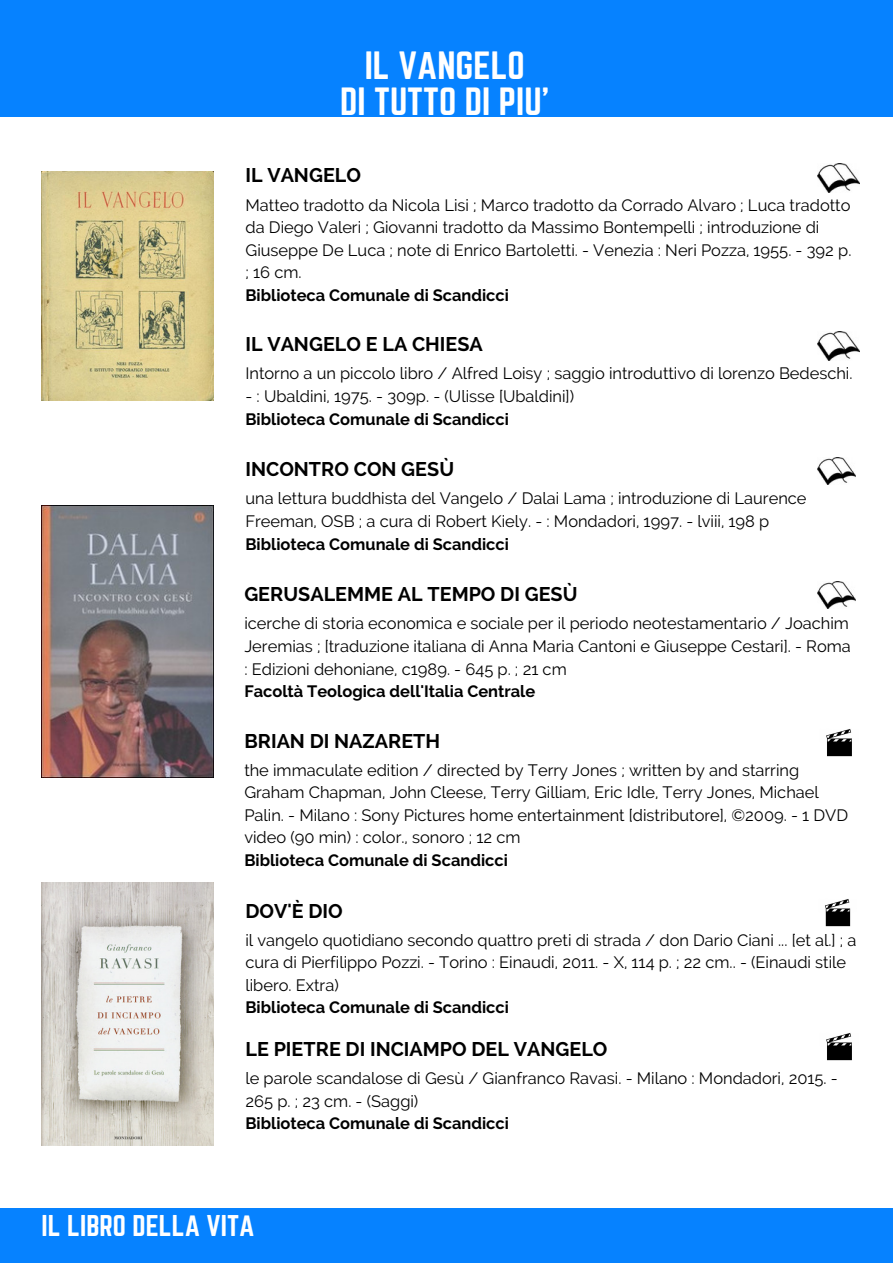
<style>
.page{position:relative;width:893px;height:1263px;background:#fff}
.page>*{position:absolute;margin:0;border:0;box-sizing:border-box;transform-origin:0 0}
.t1{font:34.5px/36px "Norwester";color:#fff;text-align:center}
.t2{font:26.25px "Norwester";color:#fff}
.t3{font:700 19.8px "Raleway";color:#000}
.t4{font:16.5px/22.5px "Raleway";color:#000}
.t5{font:700 16.5px "Raleway";color:#000}
</style>
<div class="page">
<div style="left:0;top:0;width:893px;height:117px;background:#0682ff"></div>
<div style="left:0;top:1208px;width:893px;height:55px;background:#0682ff"></div>
<img style="left:817px;top:331px;width:42px;height:29px">
<img style="left:817px;top:457px;width:39px;height:27px">
<img style="left:817px;top:163px;width:42px;height:30px">
<img style="left:826px;top:729px;width:26px;height:28px">
<img style="left:825px;top:899px;width:26px;height:28px">
<img style="left:826px;top:1033px;width:26px;height:28px">
<img style="left:817px;top:581px;width:39px;height:27px">
<img style="left:42px;top:506px;width:172px;height:271px">
<img style="left:42px;top:171px;width:172px;height:230px">
<img style="left:42px;top:883px;width:172px;height:262px">
<h1 class="t1" style="left:340px;top:49px;width:211px">IL VANGELO<br>DI TUTTO DI PIU'</h1>
<p class="t3" style="left:245px;top:164px;width:117px">IL VANGELO</p>
<p class="t4" style="left:245px;top:193px;width:607px">Matteo tradotto da Nicola Lisi ; Marco tradotto da Corrado Alvaro ; Luca tradotto da Diego Valeri ; Giovanni tradotto da Massimo Bontempelli ; introduzione di Giuseppe De Luca ; note di Enrico Bartoletti. - Venezia : Neri Pozza, 1955. - 392 p. ; 16 cm.</p>
<p class="t5" style="left:245px;top:285px;width:265px">Biblioteca Comunale di Scandicci</p>
<p class="t3" style="left:245px;top:333px;width:239px">IL VANGELO E LA CHIESA</p>
<p class="t4" style="left:245px;top:362px;width:609px">Intorno a un piccolo libro / Alfred Loisy ; saggio introduttivo di lorenzo Bedeschi.</p>
<p class="t4" style="left:245px;top:385px;width:330px">- : Ubaldini, 1975. - 309p. - (Ulisse [Ubaldini])</p>
<p class="t5" style="left:245px;top:409px;width:265px">Biblioteca Comunale di Scandicci</p>
<p class="t3" style="left:245px;top:458px;width:210px">INCONTRO CON GESÙ</p>
<p class="t4" style="left:245px;top:487px;width:563px">una lettura buddhista del Vangelo / Dalai Lama ; introduzione di Laurence<br>Freeman, OSB ; a cura di Robert Kiely. - : Mondadori, 1997. - lviii, 198 p</p>
<p class="t5" style="left:245px;top:534px;width:265px">Biblioteca Comunale di Scandicci</p>
<p class="t3" style="left:244px;top:583px;width:335px">GERUSALEMME AL TEMPO DI GESÙ</p>
<p class="t4" style="left:244px;top:612px;width:608px;text-align:justify">icerche di storia economica e sociale per il periodo neotestamentario / Joachim Jeremias ; [traduzione italiana di Anna Maria Cantoni e Giuseppe Cestari]. - Roma : Edizioni dehoniane, c1989. - 645 p. ; 21 cm</p>
<p class="t5" style="left:244px;top:681px;width:292px">Facoltà Teologica dell'Italia Centrale</p>
<p class="t3" style="left:244px;top:729px;width:197px">BRIAN DI NAZARETH</p>
<p class="t4" style="left:244px;top:759px;width:605px">the immaculate edition / directed by Terry Jones ; written by and starring Graham Chapman, John Cleese, Terry Gilliam, Eric Idle, Terry Jones, Michael Palin. - Milano : Sony Pictures home entertainment [distributore], ©2009. - 1 DVD video (90 min) : color., sonoro ; 12 cm</p>
<p class="t5" style="left:244px;top:850px;width:265px">Biblioteca Comunale di Scandicci</p>
<p class="t3" style="left:245px;top:899px;width:99px">DOV'È DIO</p>
<p class="t4" style="left:245px;top:929px;width:612px">il vangelo quotidiano secondo quattro preti di strada / don Dario Ciani ... [et al.] ; a cura di Pierfilippo Pozzi. - Torino : Einaudi, 2011. - X, 114 p. ; 22 cm.. - (Einaudi stile libero. Extra)</p>
<p class="t5" style="left:245px;top:998px;width:265px">Biblioteca Comunale di Scandicci</p>
<p class="t3" style="left:245px;top:1037px;width:364px">LE PIETRE DI INCIAMPO DEL VANGELO</p>
<p class="t4" style="left:245px;top:1067px;width:594px">le parole scandalose di Gesù / Gianfranco Ravasi. - Milano : Mondadori, 2015. -<br>265 p. ; 23 cm. - (Saggi)</p>
<p class="t5" style="left:245px;top:1114px;width:265px">Biblioteca Comunale di Scandicci</p>
<h2 class="t2" style="left:42px;top:1213px;width:214px">IL LIBRO DELLA VITA</h2>
</div>
